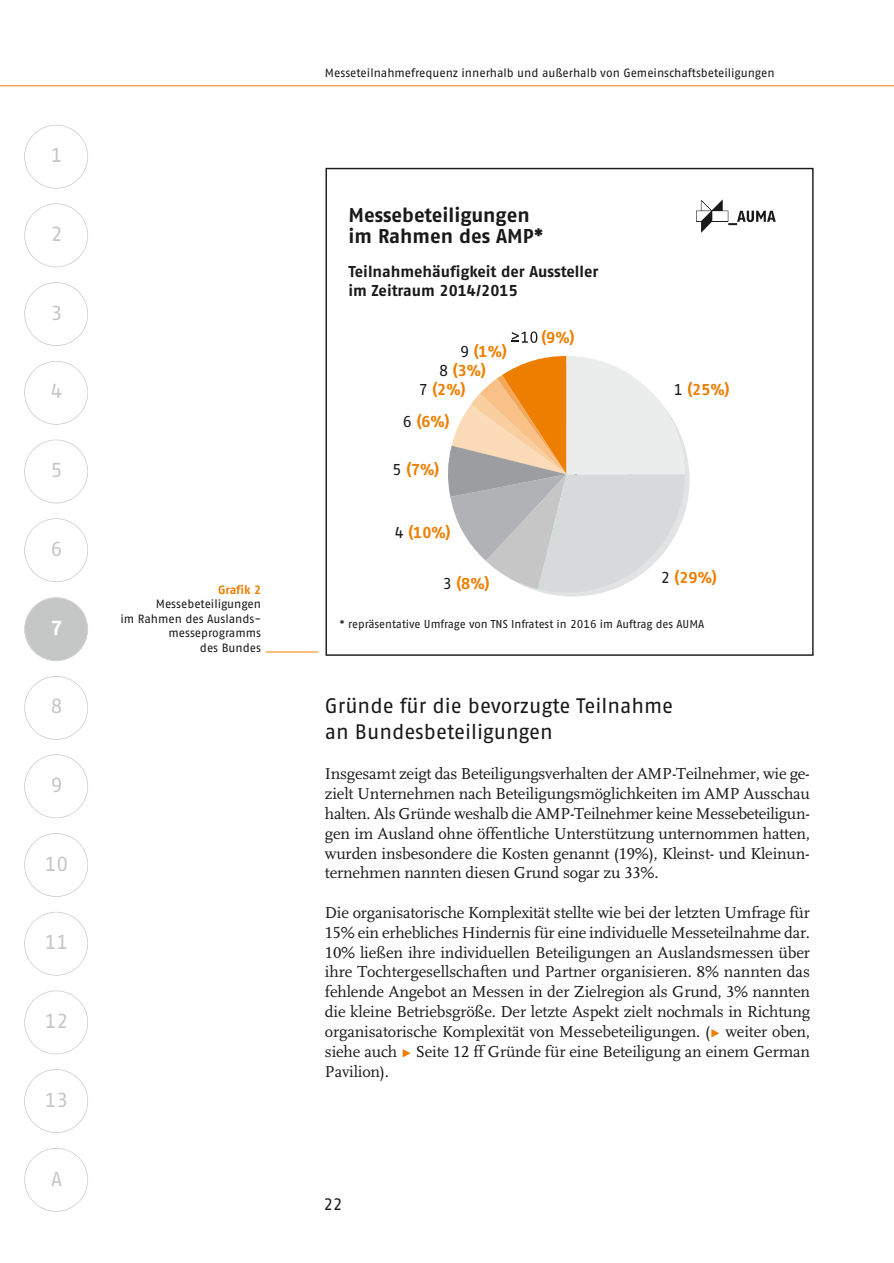
<style>
.page{position:relative;width:894px;height:1263px;background:#fff}
.page>*{position:absolute;margin:0;border:0;box-sizing:border-box;transform-origin:0 0}
.t1{font:21px/25.2px "Fago No Regular Tf";color:#19181a}
.t2{font:20.25px "Fago No Regular Tf";color:#c5c6c6}
.t3{font:20.25px "Fago No Bold Tf";color:#fff}
.t4{font:19.95px/21.3px "Fago No Bold Tf";letter-spacing:-.005em;color:#19181a}
.t5{font:16.5px/19.8px "Scala LF";letter-spacing:-.01em;color:#19181a;text-align:justify}
.t6{font:16.5px "Fago No Regular Tf";color:#19181a}
.t7{font:15.75px "Fago No Bold Tf";color:#ed7e00}
.t8{font:15.75px/18.6px "Fago No Bold Tf";color:#19181a}
.t9{font:12px/14.4px "Fago No Regular Tf";color:#19181a;text-align:right}
.t10{font:12px "Fago No Bold Tf";color:#ed7e00}
.t11{font:11.4px "Fago No Regular Tf";letter-spacing:-.005em;color:#19181a}
.s1{font-family:"Fago No Regular Tf";color:#19181a}
.s2{font-family:"Scala Exp";color:#ed7e00}
</style>
<div class="page">
<hr style="left:0;top:85px;width:893px;height:1px;background:#ed7e00">
<div style="left:24px;top:125px;width:64px;height:63px;border:1px solid #c5c6c6;border-radius:50%"></div>
<div style="left:24px;top:203px;width:64px;height:64px;border:1px solid #c5c6c6;border-radius:50%"></div>
<div style="left:24px;top:282px;width:64px;height:64px;border:1px solid #c5c6c6;border-radius:50%"></div>
<div style="left:24px;top:361px;width:64px;height:63px;border:1px solid #c5c6c6;border-radius:50%"></div>
<div style="left:24px;top:439px;width:64px;height:64px;border:1px solid #c5c6c6;border-radius:50%"></div>
<div style="left:24px;top:518px;width:64px;height:64px;border:1px solid #c5c6c6;border-radius:50%"></div>
<div style="left:24px;top:754px;width:64px;height:64px;border:1px solid #c5c6c6;border-radius:50%"></div>
<div style="left:24px;top:833px;width:64px;height:63px;border:1px solid #c5c6c6;border-radius:50%"></div>
<div style="left:24px;top:911px;width:64px;height:64px;border:1px solid #c5c6c6;border-radius:50%"></div>
<div style="left:24px;top:990px;width:64px;height:64px;border:1px solid #c5c6c6;border-radius:50%"></div>
<div style="left:24px;top:1069px;width:64px;height:63px;border:1px solid #c5c6c6;border-radius:50%"></div>
<div style="left:24px;top:1147px;width:64px;height:64px;border:1px solid #c5c6c6;border-radius:50%"></div>
<hr style="left:266px;top:651px;width:52px;height:1px;background:#ed7e00">
<svg style="left:541px;top:445px;width:148px;height:151px"></svg>
<svg style="left:696px;top:199px;width:79px;height:34px"></svg>
<svg style="left:511px;top:331px;width:26px;height:12px"></svg>
<svg style="left:448px;top:356px;width:236px;height:236px"></svg>
<div style="left:25px;top:598px;width:62px;height:62px;background:#c5c6c6;border-radius:50%"></div>
<div style="left:24px;top:597px;width:64px;height:64px;border:1px solid #c5c6c6;border-radius:50%"></div>
<div style="left:24px;top:676px;width:64px;height:63px;border:1px solid #c5c6c6;border-radius:50%"></div>
<p class="t2" style="left:51px;top:148px;width:13px">1</p>
<p class="t2" style="left:51px;top:226px;width:13px">2</p>
<p class="t2" style="left:51px;top:305px;width:13px">3</p>
<p class="t2" style="left:51px;top:384px;width:13px">4</p>
<p class="t2" style="left:51px;top:462px;width:13px">5</p>
<p class="t2" style="left:51px;top:541px;width:13px">6</p>
<p class="t3" style="left:51px;top:620px;width:13px">7</p>
<p class="t2" style="left:51px;top:698px;width:13px">8</p>
<p class="t2" style="left:51px;top:777px;width:13px">9</p>
<p class="t2" style="left:45px;top:856px;width:25px">10</p>
<p class="t2" style="left:45px;top:934px;width:25px">11</p>
<p class="t2" style="left:45px;top:1013px;width:25px">12</p>
<p class="t2" style="left:45px;top:1092px;width:25px">13</p>
<p class="t2" style="left:51px;top:1170px;width:12px">A</p>
<p class="t10" style="left:218px;top:585px;width:44px">Grafik 2</p>
<p class="t9" style="left:120px;top:598px;width:142px">Messebeteiligungen<br>im Rahmen des Auslands&shy;messeprogramms<br>des Bundes</p>
<p class="t9" style="left:325px;top:67px;width:451px">Messeteilnahmefrequenz innerhalb und außerhalb von Gemeinschaftsbeteiligungen</p>
<p class="t4" style="left:348px;top:205px;width:196px">Messebeteiligungen im Rahmen des AMP*</p>
<p class="t8" style="left:348px;top:263px;width:251px">Teilnahmehäufigkeit der Aussteller im Zeitraum 2014/2015</p>
<p class="t7" style="left:460px;top:344px;width:48px"><span class="s1">9</span> (1%)</p>
<p class="t7" style="left:439px;top:363px;width:48px"><span class="s1">8</span> (3%)</p>
<p class="t7" style="left:419px;top:382px;width:48px"><span class="s1">7</span> (2%)</p>
<p class="t7" style="left:403px;top:414px;width:48px"><span class="s1">6</span> (6%)</p>
<p class="t7" style="left:392px;top:462px;width:48px"><span class="s1">5</span> (7%)</p>
<p class="t7" style="left:394px;top:525px;width:57px"><span class="s1">4</span> (10%)</p>
<p class="t7" style="left:442px;top:576px;width:48px"><span class="s1">3</span> (8%)</p>
<p class="t7" style="left:541px;top:330px;width:35px">(9%)</p>
<p class="t7" style="left:673px;top:382px;width:57px"><span class="s1">1</span> (25%)</p>
<p class="t7" style="left:660px;top:570px;width:57px"><span class="s1">2</span> (29%)</p>
<p class="t11" style="left:339px;top:619px;width:366px">* repräsentative Umfrage von TNS Infratest in 2016 im Auftrag des AUMA</p>
<p class="t1" style="left:325px;top:695px;width:350px">Gründe für die bevorzugte Teilnahme an Bundesbeteiligungen</p>
<p class="t5" style="left:325px;top:765px;width:486px">Insgesamt zeigt das Beteiligungsverhalten der AMP-Teilnehmer, wie ge&shy;zielt Unternehmen nach Beteiligungsmöglichkeiten im AMP Ausschau halten. Als Gründe weshalb die AMP-Teilnehmer keine Messebeteiligun&shy;gen im Ausland ohne öffentliche Unterstützung unternommen hatten, wurden insbesondere die Kosten genannt (19%), Kleinst- und Kleinun&shy;ternehmen nannten diesen Grund sogar zu 33%.</p>
<p class="t5" style="left:325px;top:904px;width:486px">Die organisatorische Komplexität stellte wie bei der letzten Umfrage für 15% ein erhebliches Hindernis für eine individuelle Messeteilnahme dar.<br>10% ließen ihre individuellen Beteiligungen an Auslandsmessen über ihre Tochtergesellschaften und Partner organisieren. 8% nannten das fehlende Angebot an Messen in der Zielregion als Grund, 3% nannten die kleine Betriebsgröße. Der letzte Aspekt zielt nochmals in Richtung organisatorische Komplexität von Messebeteiligungen. (<span class="s2">t</span> weiter oben, siehe auch <span class="s2">t</span> Seite 12 ff Gründe für eine Beteiligung an einem German Pavilion).</p>
<p class="t6" style="left:323px;top:1198px;width:21px">22</p>
</div>
